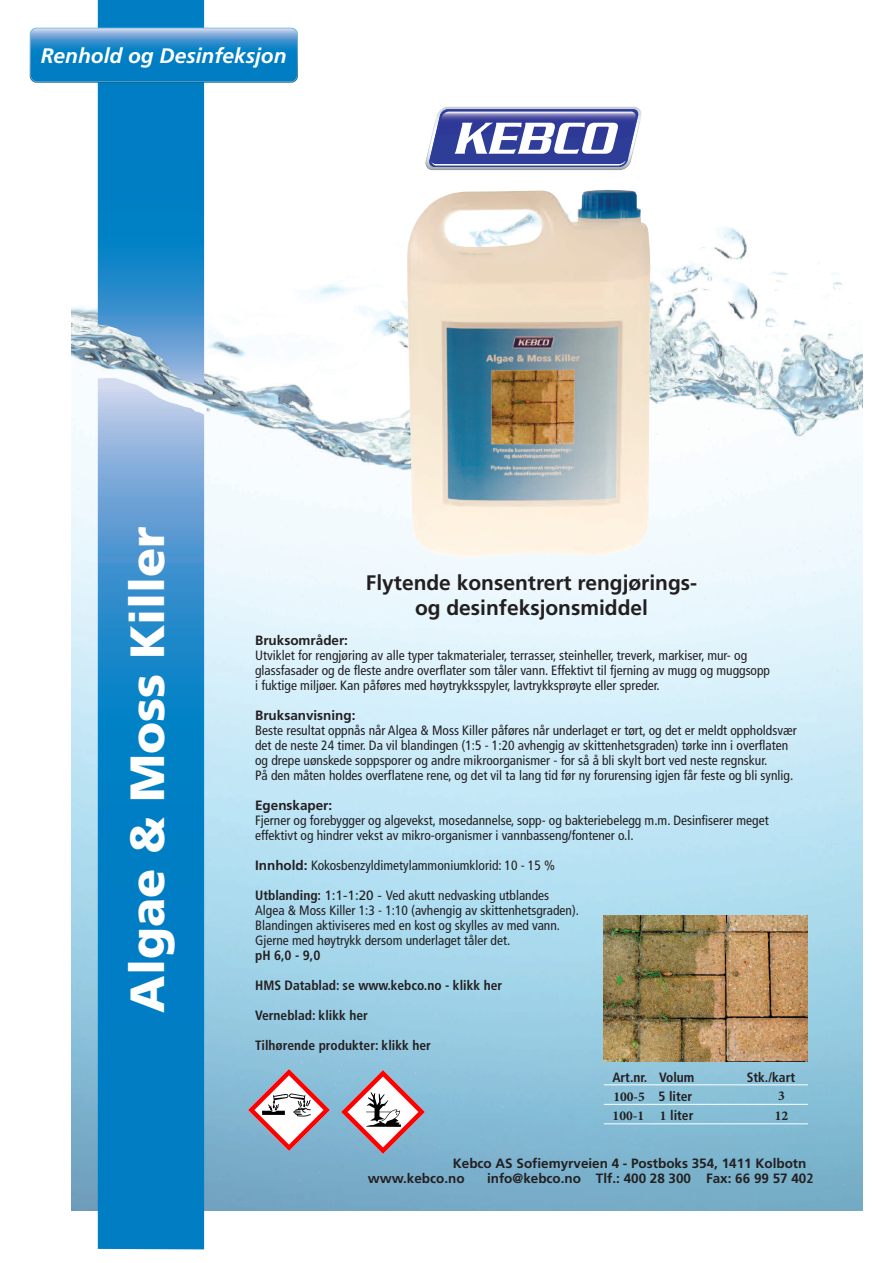
<style>
.page{position:relative;width:893px;height:1263px;background:#fff}
.page>*{position:absolute;margin:0;border:0;box-sizing:border-box;transform-origin:0 0}
.t1{font:900 48px "Frutiger";color:#fff}
.t2{font:700 21px/25.2px "Frutiger";color:#231f20;text-align:center}
.t3{font:italic 700 21px "Frutiger";color:#fff}
.t4{font:condensed 13.5px/15px "Frutiger";color:#231f20}
.t5{font:700 13.5px/15px "Frutiger";color:#231f20}
.t6{font:700 condensed 13.5px "Frutiger";color:#231f20}
.t7{font:700 13.5px "Minion Pro";color:#231f20}
.s1{font-weight:700;font-stretch:normal}
.s2{font-weight:700}
.s3{font-stretch:normal}
.s4{font-family:"Minion Pro";font-stretch:normal}
.s5{font-family:"Frutiger";font-stretch:condensed}
.s6{font-stretch:condensed}
</style>
<div class="page">
<img style="left:72px;top:83px;width:791px;height:1127px">
<svg style="left:98px;top:385px;width:106px;height:864px;background:#2189c9"></svg>
<svg style="left:425px;top:106px;width:217px;height:64px"></svg>
<img style="left:407px;top:190px;width:243px;height:368px">
<img style="left:604px;top:915px;width:204px;height:146px">
<svg style="left:98px;top:0;width:106px;height:385px;background:#238ac7"></svg>
<svg style="left:30px;top:28px;width:268px;height:55px"></svg>
<svg style="left:30px;top:28px;width:267px;height:54px"></svg>
<svg style="left:31px;top:29px;width:266px;height:53px;background:#248aca"></svg>
<hr style="left:604px;top:1084px;width:204px;height:1px;background:#fff">
<hr style="left:604px;top:1104px;width:204px;height:1px;background:#fff">
<hr style="left:604px;top:1123px;width:204px;height:1px;background:#fff">
<img style="left:247px;top:1068px;width:84px;height:83px">
<img style="left:340px;top:1069px;width:85px;height:85px">
<h2 class="t3" style="left:41px;top:47px;width:247px">Renhold og Desinfeksjon</h2>
<h1 class="t1" style="left:128px;top:1012px;width:488px;rotate:-90deg">Algae &amp; Moss Killer</h1>
<h2 class="t2" style="left:366px;top:571px;width:333px">Flytende konsentrert rengjørings&shy;og desinfeksjonsmiddel</h2>
<p class="t5" style="left:255px;top:634px;width:94px">Bruksområder:</p>
<p class="t4" style="left:255px;top:649px;width:516px">Utviklet for rengjøring av alle typer takmaterialer, terrasser, steinheller, treverk, markiser, mur- og glassfasader og de fleste andre overflater som tåler vann. Effektivt til fjerning av mugg og muggsopp i fuktige miljøer. Kan påføres med høytrykksspyler, lavtrykksprøyte eller spreder.</p>
<p class="t5" style="left:255px;top:709px;width:102px">Bruksanvisning:</p>
<p class="t4" style="left:255px;top:724px;width:543px">Beste resultat oppnås når Algea &amp; Moss Killer påføres når underlaget er tørt, og det er meldt oppholdsvær det de neste 24 timer. Da vil blandingen (1:5 - 1:20 avhengig av skittenhetsgraden) tørke inn i overflaten og drepe uønskede soppsporer og andre mikroorganismer - for så å bli skylt bort ved neste regnskur.<br>På den måten holdes overflatene rene, og det vil ta lang tid før ny forurensing igjen får feste og bli synlig.</p>
<p class="t5" style="left:255px;top:799px;width:79px">Egenskaper:</p>
<p class="t4" style="left:255px;top:814px;width:515px">Fjerner og forebygger og algevekst, mosedannelse, sopp- og bakteriebelegg m.m. Desinfiserer meget effektivt og hindrer vekst av mikro-organismer i vannbasseng/fontener o.l.</p>
<p class="t4" style="left:255px;top:859px;width:301px"><span class="s1">Innhold:</span> Kokosbenzyldimetylammoniumklorid: 10 - 15 %</p>
<p class="t4" style="left:255px;top:889px;width:325px"><span class="s2">Utblanding:</span> <span class="s3">1:1-1:20 -</span> Ved akutt nedvasking utblandes Algea &amp; Moss Killer 1:3 - 1:10 (avhengig av skittenhetsgraden).<br>Blandingen aktiviseres med en kost og skylles av med vann.<br>Gjerne med høytrykk dersom underlaget tåler det.</p>
<p class="t6" style="left:255px;top:950px;width:67px">pH 6,0 - 9,0</p>
<p class="t6" style="left:255px;top:980px;width:249px">HMS Datablad: se www.kebco.no - klikk her</p>
<p class="t6" style="left:255px;top:1010px;width:114px">Verneblad: klikk her</p>
<p class="t6" style="left:255px;top:1040px;width:177px">Tilhørende produkter: klikk her</p>
<p class="t6" style="left:612px;top:1071px;width:84px">Art.nr. Volum</p>
<p class="t6" style="left:747px;top:1071px;width:50px">Stk./kart</p>
<p class="t6" style="left:613px;top:1091px;width:80px"><span class="s4">100-5</span> 5 liter</p>
<p class="t7" style="left:778px;top:1086px;width:8px">3</p>
<p class="t7" style="left:613px;top:1106px;width:82px">100-1 1 <span class="s5">liter</span></p>
<p class="t7" style="left:775px;top:1106px;width:15px">12</p>
<p class="t5" style="left:368px;top:1157px;width:440px;text-indent:85px">Kebco AS Sofiemyrveien 4 - Postboks 354, 1411 Kolbotn www.kebco.no</p>
<p class="t5" style="left:487px;top:1172px;width:328px">info@kebco.no Tlf.: 400 28 300 Fax: 66 99 57 40<span class="s6">2</span></p>
</div>
